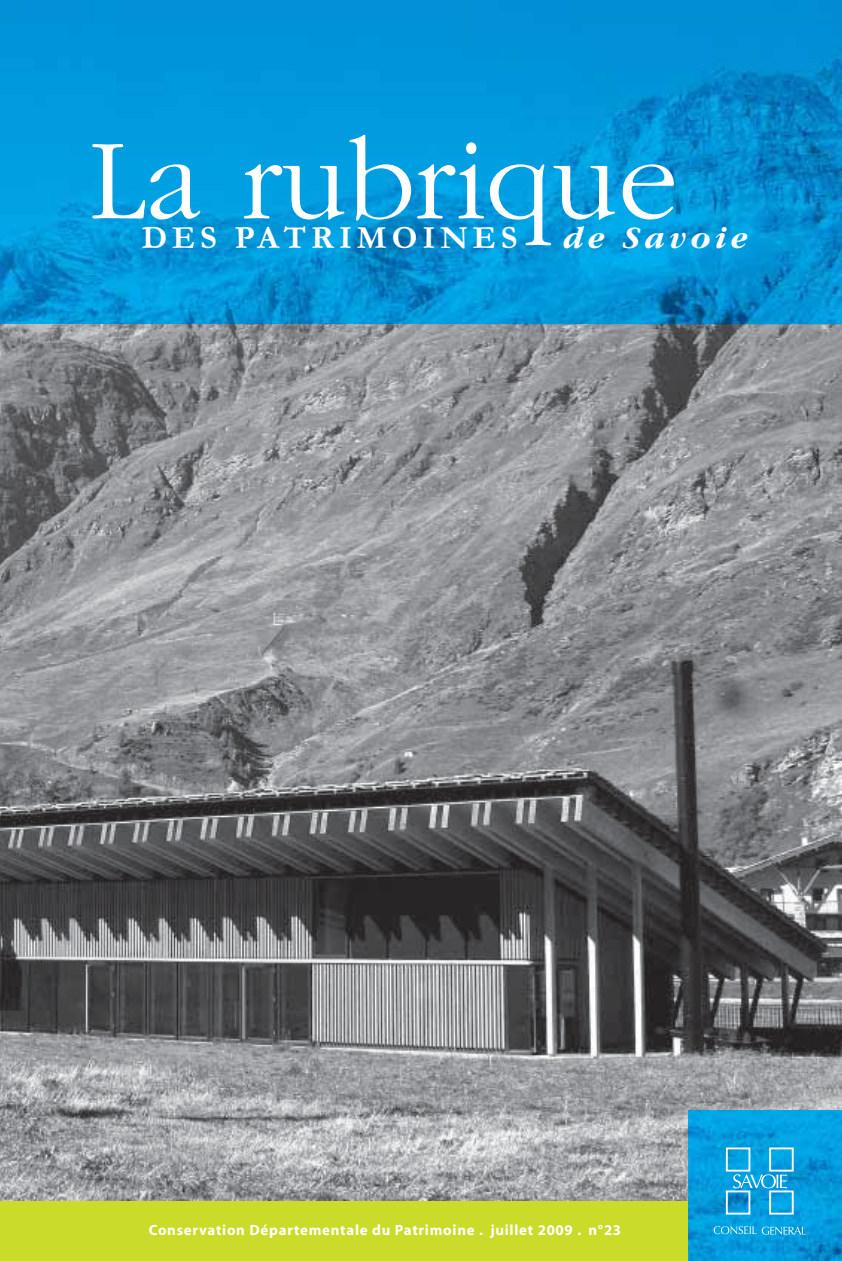
<style>
.page{position:relative;width:842px;height:1261px;background:#fff}
.page>*{position:absolute;margin:0;border:0;box-sizing:border-box;transform-origin:0 0}
.t1{font:300 118.8px "Garamond";color:#fff}
.t2{font:700 32.7px "Garamond";letter-spacing:.15em;color:#fff}
.t3{font:italic 700 32.7px "Garamond";letter-spacing:.14em;color:#fff}
.t4{font:700 14.85px "Myriad";letter-spacing:.05em;color:#fff}
</style>
<div class="page">
<img style="left:0;top:325px;width:841px;height:875px">
<div style="left:0;top:1200px;width:688px;height:60px;background:#cadb2a"></div>
<img style="left:0;top:0;width:841px;height:325px">
<img style="left:688px;top:1110px;width:153px;height:150px">
<svg style="left:724px;top:1146px;width:70px;height:69px;background:#31ade3"></svg>
<svg style="left:713px;top:1225px;width:92px;height:9px"></svg>
<h1 class="t1" style="left:89px;top:134px;width:590px">La rubrique</h1>
<h2 class="t2" style="left:142px;top:225px;width:377px">DES PATRIMOINES</h2>
<h2 class="t3" style="left:561px;top:226px;width:186px">de Savoie</h2>
<p class="t4" style="left:149px;top:1224px;width:474px">Conservation Départementale du Patrimoine . juillet 2009 . n°23</p>
</div>
